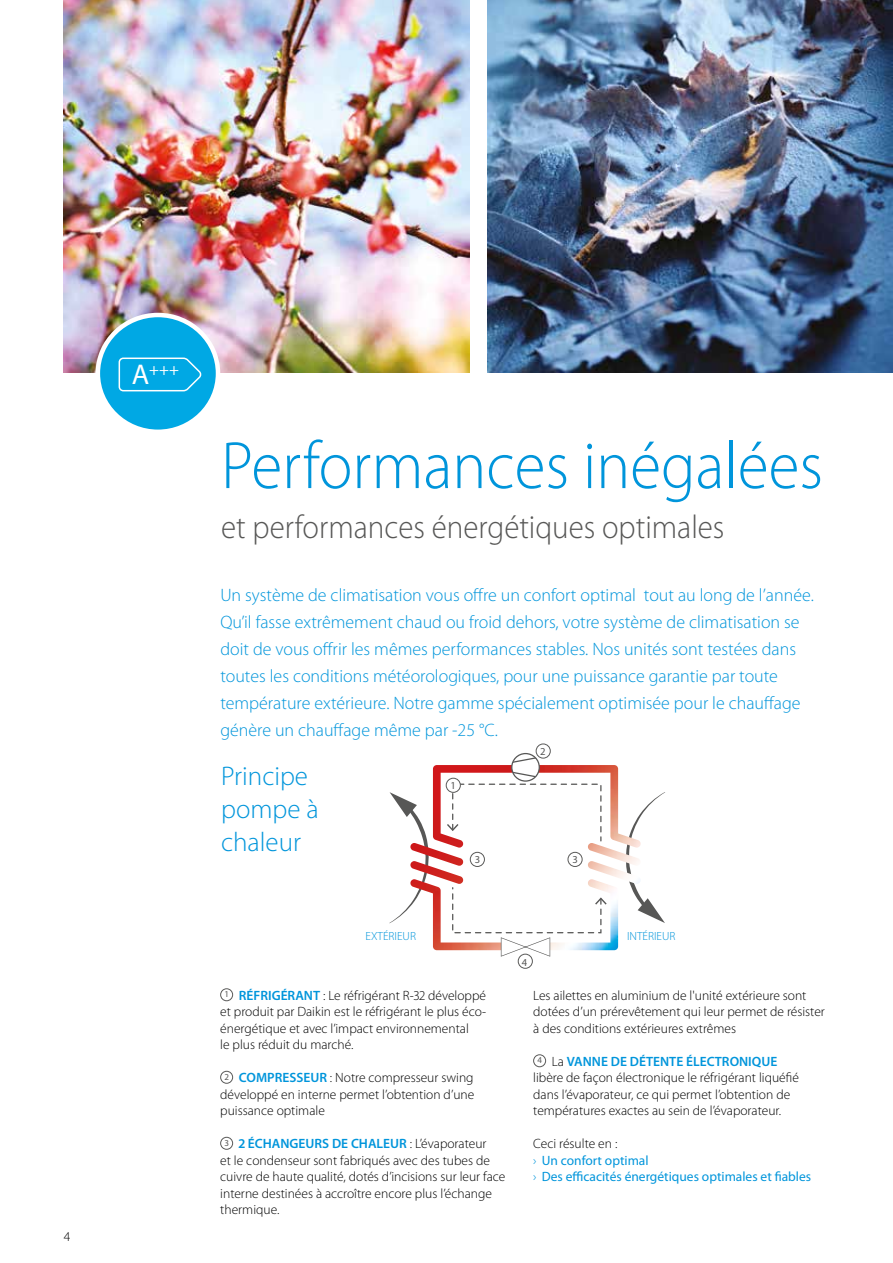
<style>
.page{position:relative;width:893px;height:1263px;background:#fff}
.page>*{position:absolute;margin:0;border:0;box-sizing:border-box;transform-origin:0 0}
.t1{font:300 67.5px "Myriad Pro";color:#0095db;scale:.94 1}
.t2{font:300 33px "Myriad Pro";color:#575756;scale:.94 1}
.t3{font:300 27px/33px "Myriad Pro";color:#0095db}
.t4{font:300 18px/27px "Myriad Pro";color:#0095db}
.t5{font:16.65px "Myriad Pro";color:#fff}
.t6{font:300 13.5px/16.5px "Myriad Pro";color:#000}
.t7{font:13.5px/16.5px "Myriad Pro";color:#0095db}
.t8{font:300 11.85px "Myriad Pro";color:#0095db}
.t9{font:10.65px "Myriad Pro";color:#575756}
.s1{font-size:28.65px}
.s2{font-weight:600;color:#0095db}
.s3{font-weight:300;color:#000}
.s4{font-weight:300}
</style>
<div class="page">
<img style="left:64px;top:0;width:405px;height:373px">
<svg style="left:389px;top:792px;width:39px;height:131px"></svg>
<svg style="left:630px;top:792px;width:35px;height:131px"></svg>
<img style="left:433px;top:765px;width:208px;height:80px">
<img style="left:410px;top:843px;width:53px;height:18px">
<img style="left:410px;top:861px;width:53px;height:18px">
<img style="left:588px;top:843px;width:53px;height:18px">
<img style="left:588px;top:861px;width:53px;height:23px">
<img style="left:410px;top:879px;width:208px;height:71px">
<svg style="left:447px;top:753px;width:154px;height:88px"></svg>
<svg style="left:452px;top:887px;width:155px;height:70px"></svg>
<div style="left:446px;top:778px;width:14px;height:14px;background:#fff;border-radius:50%"></div>
<div style="left:446px;top:778px;width:15px;height:15px;border:1px solid #5a5a59;border-radius:50%"></div>
<div style="left:536px;top:743px;width:15px;height:15px;border:1px solid #5a5a59;border-radius:50%"></div>
<div style="left:568px;top:852px;width:15px;height:15px;border:1px solid #5a5a59;border-radius:50%"></div>
<div style="left:518px;top:954px;width:15px;height:15px;border:1px solid #5a5a59;border-radius:50%"></div>
<div style="left:470px;top:852px;width:15px;height:15px;border:1px solid #5a5a59;border-radius:50%"></div>
<div style="left:220px;top:988px;width:13px;height:13px;border:1px solid #5a5a59;border-radius:50%"></div>
<div style="left:220px;top:1071px;width:13px;height:13px;border:1px solid #5a5a59;border-radius:50%"></div>
<div style="left:220px;top:1137px;width:13px;height:13px;border:1px solid #5a5a59;border-radius:50%"></div>
<div style="left:533px;top:1054px;width:13px;height:13px;border:1px solid #5a5a59;border-radius:50%"></div>
<div style="left:98px;top:315px;width:120px;height:117px;background:#00a8e4;border-radius:50%"></div>
<div style="left:96px;top:313px;width:124px;height:121px;border:4px solid #fff;border-radius:50%"></div>
<svg style="left:118px;top:357px;width:84px;height:35px"></svg>
<img style="left:487px;top:0;width:406px;height:373px">
<p class="t6" style="left:64px;top:1228px;width:8px">4</p>
<p class="t5" style="left:132px;top:359px;width:49px"><span class="s1">A</span>+++</p>
<h1 class="t1" style="left:221px;top:428px;width:642px">Performances inégalées</h1>
<h2 class="t2" style="left:221px;top:508px;width:537px">et performances énergétiques optimales</h2>
<p class="t4" style="left:220px;top:581px;width:595px">Un système de climatisation vous offre un confort optimal tout au long de l’année.<br>Qu’il fasse extrêmement chaud ou froid dehors, votre système de climatisation se doit de vous offrir les mêmes performances stables. Nos unités sont testées dans toutes les conditions météorologiques, pour une puissance garantie par toute température extérieure. Notre gamme spécialement optimisée pour le chauffage génère un chauffage même par -25 °C.</p>
<h3 class="t3" style="left:221px;top:760px;width:99px">Principe pompe à chaleur</h3>
<p class="t9" style="left:450px;top:779px;width:7px">1</p>
<p class="t9" style="left:475px;top:853px;width:7px">3</p>
<p class="t9" style="left:540px;top:745px;width:7px">2</p>
<p class="t9" style="left:572px;top:853px;width:7px">3</p>
<p class="t8" style="left:366px;top:930px;width:52px">EXTÉRIEUR</p>
<p class="t8" style="left:627px;top:930px;width:50px">INTÉRIEUR</p>
<p class="t9" style="left:522px;top:955px;width:7px">4</p>
<p class="t6" style="left:220px;top:987px;width:267px;text-indent:4px"><sup>1</sup> <span class="s2">RÉFRIGÉRANT</span> : Le réfrigérant R-32 développé et produit par Daikin est le réfrigérant le plus éco&shy;énergétique et avec l’impact environnemental<br>le plus réduit du marché.</p>
<p class="t6" style="left:220px;top:1069px;width:256px;text-align:justify;text-indent:4px"><sup>2</sup> <span class="s2">COMPRESSEUR</span> : Notre compresseur swing développé en interne permet l’obtention d’une puissance optimale</p>
<p class="t6" style="left:220px;top:1135px;width:287px;text-indent:4px"><sup>3</sup> <span class="s2">2 ÉCHANGEURS DE CHALEUR</span> : L’évaporateur<br>et le condenseur sont fabriqués avec des tubes de cuivre de haute qualité, dotés d’incisions sur leur face interne destinées à accroître encore plus l’échange thermique.</p>
<p class="t6" style="left:533px;top:987px;width:293px">Les ailettes en aluminium de l'unité extérieure sont dotées d’un prérevêtement qui leur permet de résister à des conditions extérieures extrêmes</p>
<p class="t6" style="left:533px;top:1053px;width:267px;text-indent:4px"><sup>4</sup> La <span class="s2">VANNE DE DÉTENTE ÉLECTRONIQUE </span>libère de façon électronique le réfrigérant liquéfié dans l’évaporateur, ce qui permet l’obtention de températures exactes au sein de l’évaporateur.</p>
<p class="t7" style="left:533px;top:1135px;width:279px"><span class="s3">Ceci résulte en :<br></span><span class="s4">›</span> Un confort optimal<br><span class="s4">›</span> Des efficacités énergétiques optimales et fiables</p>
</div>
